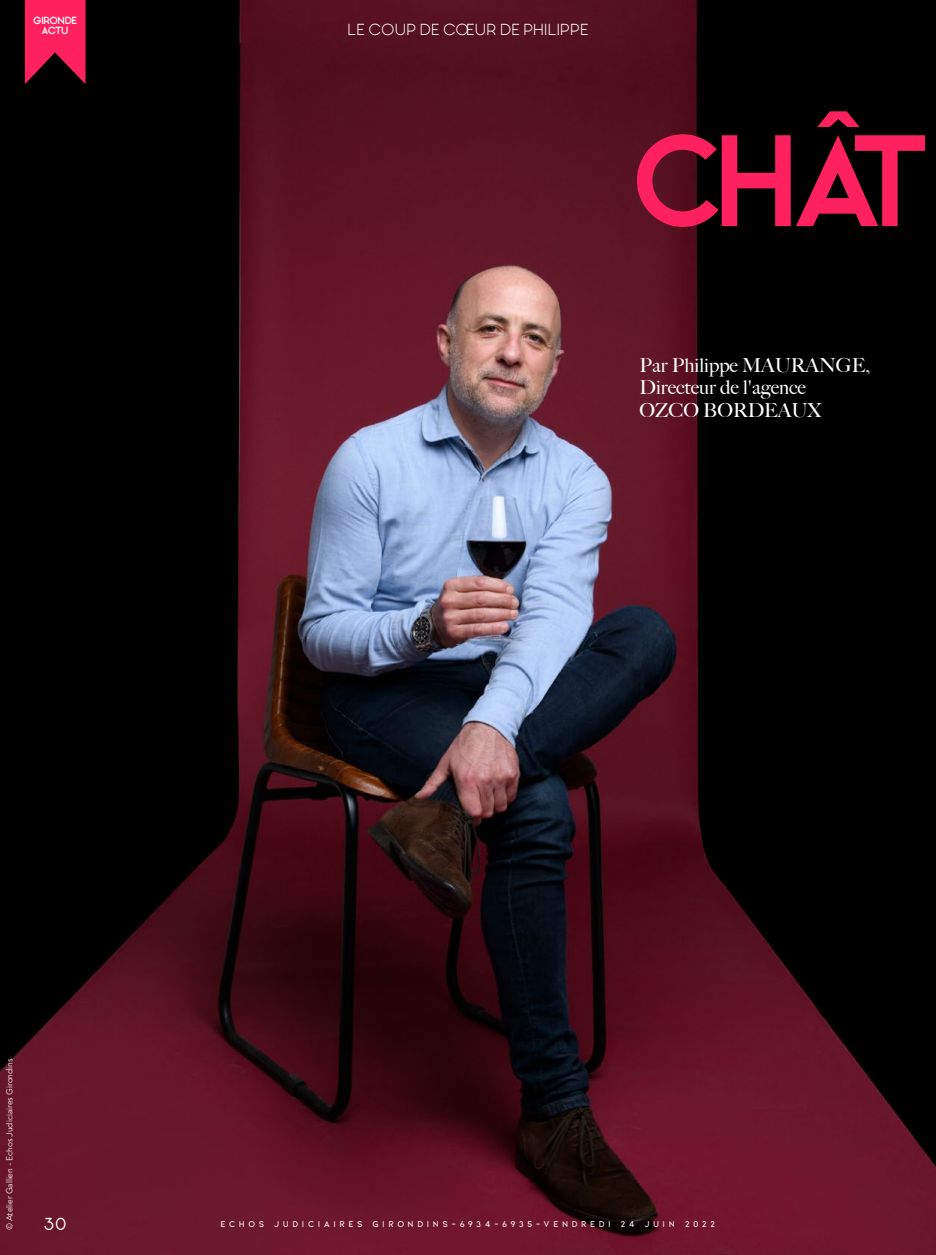
<style>
.page{position:relative;width:936px;height:1255px;background:#fff}
.page>*{position:absolute;margin:0;border:0;box-sizing:border-box;transform-origin:0 0}
.t1{font:700 138px "Kiona";color:#ff215d}
.t2{font:300 25.5px "Ginora Sans";color:#fff}
.t3{font:500 19.2px/22.5px "Big Caslon";color:#fff}
.t4{font:300 16.5px "Ginora Sans";letter-spacing:.02em;color:#fff}
.t5{font:700 9.75px/10.5px "Ginora Sans";letter-spacing:-.045em;color:#fff;text-align:center}
.t6{font:600 9px "Kiona";letter-spacing:.39em;color:#fff}
.t7{font:9px "Noah";color:#fff}
</style>
<div class="page">
<img style="left:0;top:0;width:935px;height:1254px">
<img style="left:451px;top:265px;width:110px;height:74px">
<svg style="left:25px;top:0;width:60px;height:84px;background:#ce1a4b"></svg>
<p class="t5" style="left:33px;top:15px;width:45px">GIRONDE<br>ACTU</p>
<h3 class="t4" style="left:347px;top:21px;width:242px">LE COUP DE COEUR DE PHILIPPE</h3>
<h1 class="t1" style="left:630px;top:98px;width:302px">CHÂT</h1>
<h3 class="t3" style="left:639px;top:353px;width:232px">Par Philippe MAURANGE,<br>Directeur de l'agence<br>OZCO BORDEAUX</h3>
<p class="t7" style="left:4px;top:1230px;width:173px;rotate:-90deg">© Atelier Gallien - Echos Judiciaires Girondins</p>
<h2 class="t2" style="left:44px;top:1208px;width:25px">30</h2>
<p class="t6" style="left:220px;top:1219px;width:496px">ECHOS JUDICIAIRES GIRONDINS-6934-6935-VENDREDI 24 JUIN 2022</p>
</div>
